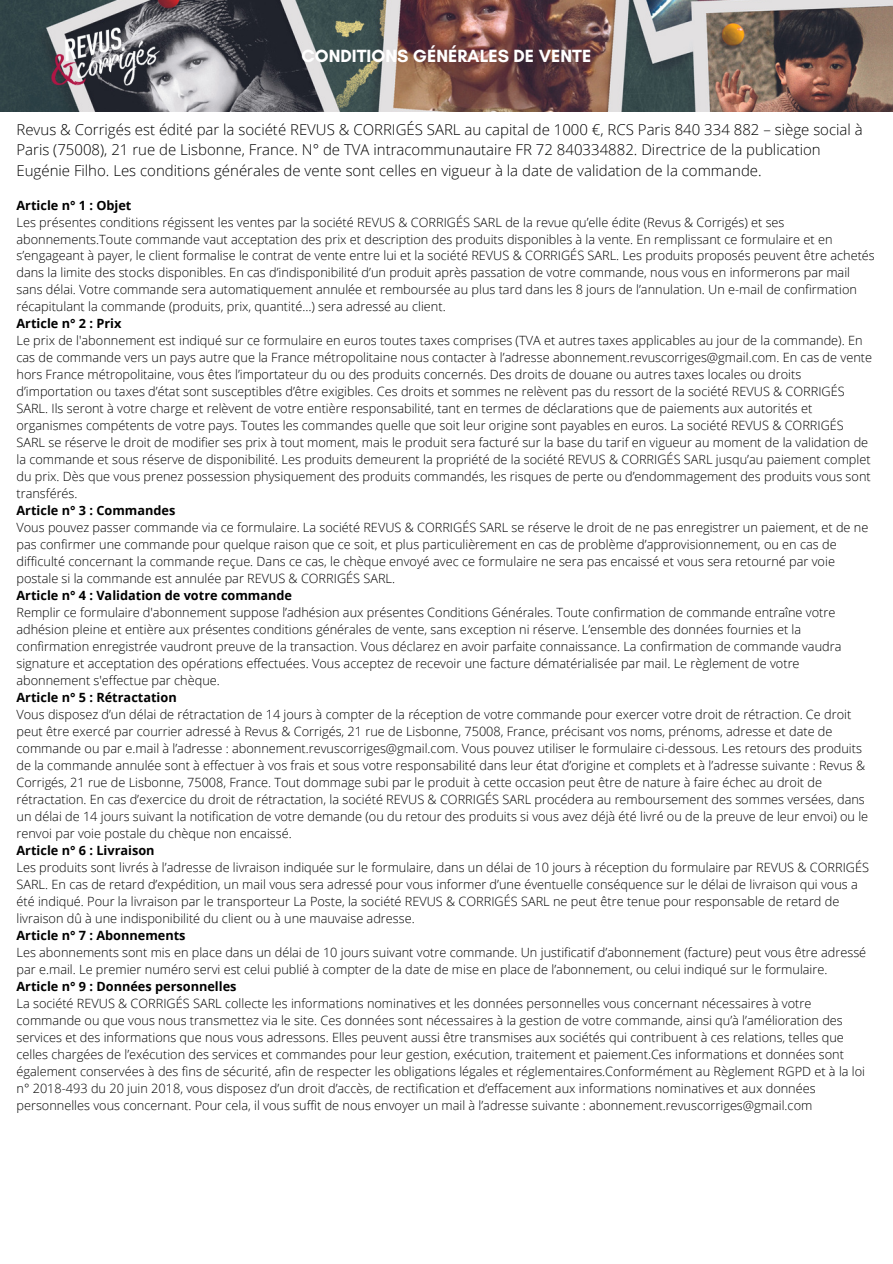
<style>
.page{position:relative;width:893px;height:1264px;background:#fff}
.page>*{position:absolute;margin:0;border:0;box-sizing:border-box;transform-origin:0 0}
.t1{font:700 18px "Glacial Indifference";color:#fff}
.t2{font:300 15px/20.1px "Open Sans";color:#000}
.t3{font:300 12.75px/17px "Open Sans";color:#000}
.t4{font:700 12.75px "Open Sans";color:#000}
</style>
<div class="page">
<img style="left:0;top:0;width:892px;height:111px">
<img style="left:44px;top:13px;width:123px;height:87px">
<h1 class="t1" style="left:301px;top:45px;width:291px">CONDITIONS GÉNÉRALES DE VENTE</h1>
<p class="t2" style="left:16px;top:119px;width:847px">Revus &amp; Corrigés est édité par la société REVUS &amp; CORRIGÉS SARL au capital de 1000 €, RCS Paris 840 334 882 – siège social à<br>Paris (75008), 21 rue de Lisbonne, France. N° de TVA intracommunautaire FR 72 840334882. Directrice de la publication<br>Eugénie Filho. Les conditions générales de vente sont celles en vigueur à la date de validation de la commande.</p>
<p class="t4" style="left:16px;top:196px;width:116px">Article n° 1 : Objet</p>
<p class="t3" style="left:16px;top:213px;width:859px">Les présentes conditions régissent les ventes par la société REVUS &amp; CORRIGÉS SARL de la revue qu’elle édite (Revus &amp; Corrigés) et ses abonnements.Toute commande vaut acceptation des prix et description des produits disponibles à la vente. En remplissant ce formulaire et en s’engageant à payer, le client formalise le contrat de vente entre lui et la société REVUS &amp; CORRIGÉS SARL. Les produits proposés peuvent être achetés dans la limite des stocks disponibles. En cas d’indisponibilité d’un produit après passation de votre commande, nous vous en informerons par mail sans délai. Votre commande sera automatiquement annulée et remboursée au plus tard dans les 8 jours de l’annulation. Un e-mail de confirmation récapitulant la commande (produits, prix, quantité…) sera adressé au client.</p>
<p class="t4" style="left:16px;top:315px;width:106px">Article n° 2 : Prix</p>
<p class="t3" style="left:16px;top:332px;width:857px">Le prix de l'abonnement est indiqué sur ce formulaire en euros toutes taxes comprises (TVA et autres taxes applicables au jour de la commande). En cas de commande vers un pays autre que la France métropolitaine nous contacter à l’adresse abonnement.revuscorriges@gmail.com. En cas de vente hors France métropolitaine, vous êtes l’importateur du ou des produits concernés. Des droits de douane ou autres taxes locales ou droits d’importation ou taxes d’état sont susceptibles d’être exigibles. Ces droits et sommes ne relèvent pas du ressort de la société REVUS &amp; CORRIGÉS SARL. Ils seront à votre charge et relèvent de votre entière responsabilité, tant en termes de déclarations que de paiements aux autorités et organismes compétents de votre pays. Toutes les commandes quelle que soit leur origine sont payables en euros. La société REVUS &amp; CORRIGÉS SARL se réserve le droit de modifier ses prix à tout moment, mais le produit sera facturé sur la base du tarif en vigueur au moment de la validation de la commande et sous réserve de disponibilité. Les produits demeurent la propriété de la société REVUS &amp; CORRIGÉS SARL jusqu’au paiement complet du prix. Dès que vous prenez possession physiquement des produits commandés, les risques de perte ou d’endommagement des produits vous sont transférés.</p>
<p class="t4" style="left:16px;top:502px;width:160px">Article n° 3 : Commandes</p>
<p class="t3" style="left:16px;top:519px;width:853px">Vous pouvez passer commande via ce formulaire. La société REVUS &amp; CORRIGÉS SARL se réserve le droit de ne pas enregistrer un paiement, et de ne pas confirmer une commande pour quelque raison que ce soit, et plus particulièrement en cas de problème d’approvisionnement, ou en cas de difficulté concernant la commande reçue. Dans ce cas, le chèque envoyé avec ce formulaire ne sera pas encaissé et vous sera retourné par voie postale si la commande est annulée par REVUS &amp; CORRIGÉS SARL.</p>
<p class="t4" style="left:16px;top:586px;width:277px">Article n° 4 : Validation de votre commande</p>
<p class="t3" style="left:16px;top:604px;width:826px">Remplir ce formulaire d'abonnement suppose l’adhésion aux présentes Conditions Générales. Toute confirmation de commande entraîne votre adhésion pleine et entière aux présentes conditions générales de vente, sans exception ni réserve. L’ensemble des données fournies et la confirmation enregistrée vaudront preuve de la transaction. Vous déclarez en avoir parfaite connaissance. La confirmation de commande vaudra signature et acceptation des opérations effectuées. Vous acceptez de recevoir une facture dématérialisée par mail. Le règlement de votre abonnement s'effectue par chèque.</p>
<p class="t4" style="left:16px;top:688px;width:162px">Article n° 5 : Rétractation</p>
<p class="t3" style="left:16px;top:706px;width:853px">Vous disposez d’un délai de rétractation de 14 jours à compter de la réception de votre commande pour exercer votre droit de rétraction. Ce droit peut être exercé par courrier adressé à Revus &amp; Corrigés, 21 rue de Lisbonne, 75008, France, précisant vos noms, prénoms, adresse et date de commande ou par e.mail à l’adresse : abonnement.revuscorriges@gmail.com. Vous pouvez utiliser le formulaire ci-dessous. Les retours des produits de la commande annulée sont à effectuer à vos frais et sous votre responsabilité dans leur état d’origine et complets et à l’adresse suivante : Revus &amp; Corrigés, 21 rue de Lisbonne, 75008, France. Tout dommage subi par le produit à cette occasion peut être de nature à faire échec au droit de rétractation. En cas d’exercice du droit de rétractation, la société REVUS &amp; CORRIGÉS SARL procédera au remboursement des sommes versées, dans un délai de 14 jours suivant la notification de votre demande (ou du retour des produits si vous avez déjà été livré ou de la preuve de leur envoi) ou le renvoi par voie postale du chèque non encaissé.</p>
<p class="t4" style="left:16px;top:841px;width:140px">Article n° 6 : Livraison</p>
<p class="t3" style="left:16px;top:858px;width:854px">Les produits sont livrés à l’adresse de livraison indiquée sur le formulaire, dans un délai de 10 jours à réception du formulaire par REVUS &amp; CORRIGÉS SARL. En cas de retard d’expédition, un mail vous sera adressé pour vous informer d’une éventuelle conséquence sur le délai de livraison qui vous a été indiqué. Pour la livraison par le transporteur La Poste, la société REVUS &amp; CORRIGÉS SARL ne peut être tenue pour responsable de retard de livraison dû à une indisponibilité du client ou à une mauvaise adresse.</p>
<p class="t4" style="left:16px;top:926px;width:171px">Article n° 7 : Abonnements</p>
<p class="t3" style="left:16px;top:943px;width:851px">Les abonnements sont mis en place dans un délai de 10 jours suivant votre commande. Un justificatif d’abonnement (facture) peut vous être adressé par e.mail. Le premier numéro servi est celui publié à compter de la date de mise en place de l’abonnement, ou celui indiqué sur le formulaire.</p>
<p class="t4" style="left:16px;top:977px;width:221px">Article n° 9 : Données personnelles</p>
<p class="t3" style="left:16px;top:994px;width:850px">La société REVUS &amp; CORRIGÉS SARL collecte les informations nominatives et les données personnelles vous concernant nécessaires à votre commande ou que vous nous transmettez via le site. Ces données sont nécessaires à la gestion de votre commande, ainsi qu’à l’amélioration des services et des informations que nous vous adressons. Elles peuvent aussi être transmises aux sociétés qui contribuent à ces relations, telles que celles chargées de l’exécution des services et commandes pour leur gestion, exécution, traitement et paiement.Ces informations et données sont également conservées à des fins de sécurité, afin de respecter les obligations légales et réglementaires.Conformément au Règlement RGPD et à la loi n° 2018-493 du 20 juin 2018, vous disposez d’un droit d’accès, de rectification et d’effacement aux informations nominatives et aux données personnelles vous concernant. Pour cela, il vous suffit de nous envoyer un mail à l’adresse suivante : abonnement.revuscorriges@gmail.com</p>
</div>
